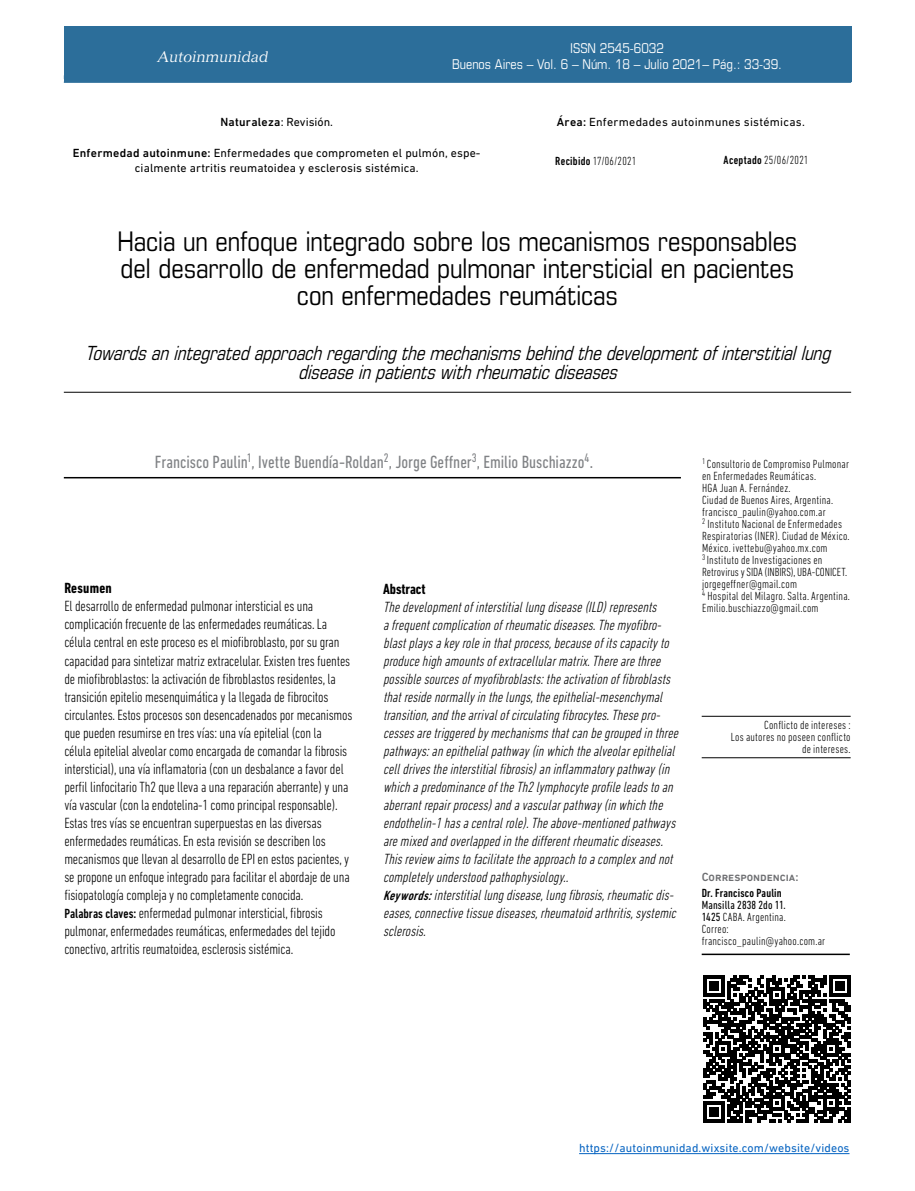
<style>
.page{position:relative;width:915px;height:1191px;background:#fff}
.page>*{position:absolute;margin:0;border:0;box-sizing:border-box;transform-origin:0 0}
.t1{font:condensed 27px/27px "Eurostile";letter-spacing:-.005em;color:#000;text-align:center}
.t2{font:italic condensed 19.5px/19.5px "Eurostile";color:#000;text-align:center;scale:.95 1}
.t3{font:condensed 18px "DIN Next LT Pro";color:#808285}
.t4{font:300 condensed 15px/18px "DIN Next LT Pro";letter-spacing:-.01em;color:#000}
.t5{font:italic 300 condensed 15px/18px "DIN Next LT Pro";color:#000}
.t6{font:700 condensed 15px "DIN Next LT Pro";color:#000}
.t7{font:italic 15px "Versailles";color:#fff}
.t8{font:condensed 13.5px/16.2px "Eurostile";color:#fff;text-align:center}
.t9{font:300 condensed 12px/12px "DIN Next LT Pro";letter-spacing:.015em;color:#000}
.t10{font:12px/14.4px "DIN Next LT Pro";letter-spacing:.01em;color:#000;text-align:center}
.t11{font:12px "DIN Next LT Pro";letter-spacing:.01em;color:#0563c1}
.t12{font:500 12px "DIN Next LT Pro";letter-spacing:.02em;color:#000}
.t13{font:500 condensed 12px "DIN Next LT Pro";letter-spacing:.015em;color:#000}
.t14{font:500 12px "DIN Next LT Pro";color:#6d6e71}
.s1{font-weight:400}
.s2{font-weight:500}
.s3{font-weight:500;font-size:13.5px}
</style>
<div class="page">
<hr style="left:64px;top:82px;width:786px;height:1px;background:#2c6e9a">
<hr style="left:64px;top:477px;width:616px;height:1px;background:#000">
<hr style="left:64px;top:392px;width:786px;height:1px;background:#000">
<div style="left:64px;top:26px;width:786px;height:55px;background:#2c6e9a"></div>
<hr style="left:701px;top:953px;width:148px;height:2px;background:#000">
<hr style="left:701px;top:716px;width:149px;height:1px;background:#000">
<hr style="left:701px;top:757px;width:149px;height:1px;background:#000">
<hr style="left:579px;top:1153px;width:270px;height:1px;background:#0563c1">
<svg style="left:703px;top:975px;width:146px;height:147px"></svg>
<hr style="left:846px;top:1107px;width:3px;height:15px;background:#000">
<p class="t7" style="left:157px;top:47px;width:113px">Autoinmunidad</p>
<p class="t8" style="left:452px;top:40px;width:331px">ISSN 2545-6032<br>Buenos Aires – Vol. 6 – Núm. 18 – Julio 2021– Pág.: 33-39.</p>
<p class="t12" style="left:220px;top:115px;width:114px">Naturaleza<span class="s1">: Revisión.</span></p>
<p class="t10" style="left:556px;top:115px;width:249px"><span class="s2">Área:</span> Enfermedades autoinmunes sistémicas.</p>
<p class="t10" style="left:73px;top:146px;width:409px"><span class="s2">Enfermedad autoinmune:</span> Enfermedades que comprometen el pulmón, espe&shy;cialmente artritis reumatoidea y esclerosis sistémica.</p>
<p class="t9" style="left:555px;top:155px;width:82px"><span class="s2">Recibido</span> 17/06/2021</p>
<p class="t9" style="left:723px;top:154px;width:86px"><span class="s2">Aceptado</span> 25/06/2021</p>
<h1 class="t1" style="left:117px;top:227px;width:681px">Hacia un enfoque integrado sobre los mecanismos responsables del desarrollo de enfermedad pulmonar intersticial en pacientes con enfermedades reumáticas</h1>
<h2 class="t2" style="left:85px;top:342px;width:791px">Towardsanintegratedapproachregardingthemechanismsbehindthedevelopmentofinterstitiallung diseaseinpatientswithrheumaticdiseases</h2>
<p class="t3" style="left:155px;top:452px;width:439px">Francisco Paulin<sup>1</sup>, Ivette Buendía-Roldan<sup>2</sup>, Jorge Geffner<sup>3</sup>, Emilio Buschiazzo<sup>4</sup>.</p>
<p class="t6" style="left:64px;top:580px;width:49px">Resumen</p>
<p class="t4" style="left:64px;top:597px;width:289px">El desarrollo de enfermedad pulmonar intersticial es una complicación frecuente de las enfermedades reumáticas. La célula central en este proceso es el miofibroblasto, por su gran capacidad para sintetizar matriz extracelular. Existen tres fuentes de miofibroblastos: la activación de fibroblastos residentes, la transición epitelio mesenquimática y la llegada de fibrocitos circulantes. Estos procesos son desencadenados por mecanismos que pueden resumirse en tres vías: una vía epitelial (con la célula epitelial alveolar como encargada de comandar la fibrosis intersticial), una vía inflamatoria (con un desbalance a favor del perfil linfocitario Th2 que lleva a una reparación aberrante) y una vía vascular (con la endotelina-1 como principal responsable).<br>Estas tres vías se encuentran superpuestas en las diversas enfermedades reumáticas. En esta revisión se describen los mecanismos que llevan al desarrollo de EPI en estos pacientes, y se propone un enfoque integrado para facilitar el abordaje de una fisiopatología compleja y no completamente conocida.<br><span class="s3">Palabras claves:</span> enfermedad pulmonar intersticial, fibrosis pulmonar, enfermedades reumáticas, enfermedades del tejido conectivo, artritis reumatoidea, esclerosis sistémica.</p>
<p class="t6" style="left:383px;top:580px;width:44px">Abstract</p>
<p class="t5" style="left:383px;top:598px;width:300px">Thedevelopmentofinterstitiallungdisease(ILD)represents afrequentcomplicationofrheumaticdiseases.Themyofibro&shy;blastplaysakeyroleinthatprocess,becauseofitscapacityto producehighamountsofextracellularmatrix.Therearethree possiblesourcesofmyofibroblasts:theactivationoffibroblasts thatresidenormallyinthelungs,theepithelial-mesenchymal transition,andthearrivalofcirculatingfibrocytes.Thesepro&shy;cessesaretriggeredbymechanismsthatcanbegroupedinthree pathways:anepithelialpathway(inwhichthealveolarepithelial celldrivestheinterstitialfibrosis)aninflammatorypathway(in whichapredominanceoftheTh2lymphocyteprofileleadstoan aberrantrepairprocess)andavascularpathway(inwhichthe endothelin-1hasacentralrole).Theabove-mentionedpathways aremixedandoverlappedinthedifferentrheumaticdiseases.<br>Thisreview aimstofacilitatetheapproachtoacomplexandnot completelyunderstoodpathophysiology..<br><span class="s3">Keywords:</span>interstitiallungdisease,lungfibrosis,rheumaticdis&shy;eases,connectivetissuediseases,rheumatoidarthritis,systemic sclerosis.</p>
<p class="t9" style="left:702px;top:457px;width:149px"><sup>1</sup> Consultorio de Compromiso Pulmonar en Enfermedades Reumáticas.<br>HGA Juan A. Fernández.<br>Ciudad de Buenos Aires, Argentina. francisco_paulin@yahoo.com.ar<br><sup>2</sup> Instituto Nacional de Enfermedades Respiratorias (INER). Ciudad de México.<br>México. ivettebu@yahoo.mx.com<br><sup>3</sup> Instituto de Investigaciones en Retrovirus y SIDA (INBIRS), UBA-CONICET. jorgegeffner@gmail.com<br><sup>4</sup> Hospital del Milagro. Salta. Argentina.<br>Emilio.buschiazzo@gmail.com</p>
<p class="t9" style="left:730px;top:719px;width:121px;text-align:right">Conflicto de intereses :<br>Los autores no poseen conflicto de intereses.</p>
<p class="t14" style="left:701px;top:869px;width:98px">Correspondencia:</p>
<p class="t13" style="left:701px;top:886px;width:81px">Dr. Francisco Paulin</p>
<p class="t9" style="left:701px;top:899px;width:125px"><span class="s1">Mansilla 2838 2do 11.<br>1425</span> CABA. Argentina.<br>Correo: francisco_paulin@yahoo.com.ar</p>
<p class="t11" style="left:579px;top:1141px;width:272px">https://autoinmunidad.wixsite.com/website/videos</p>
</div>
